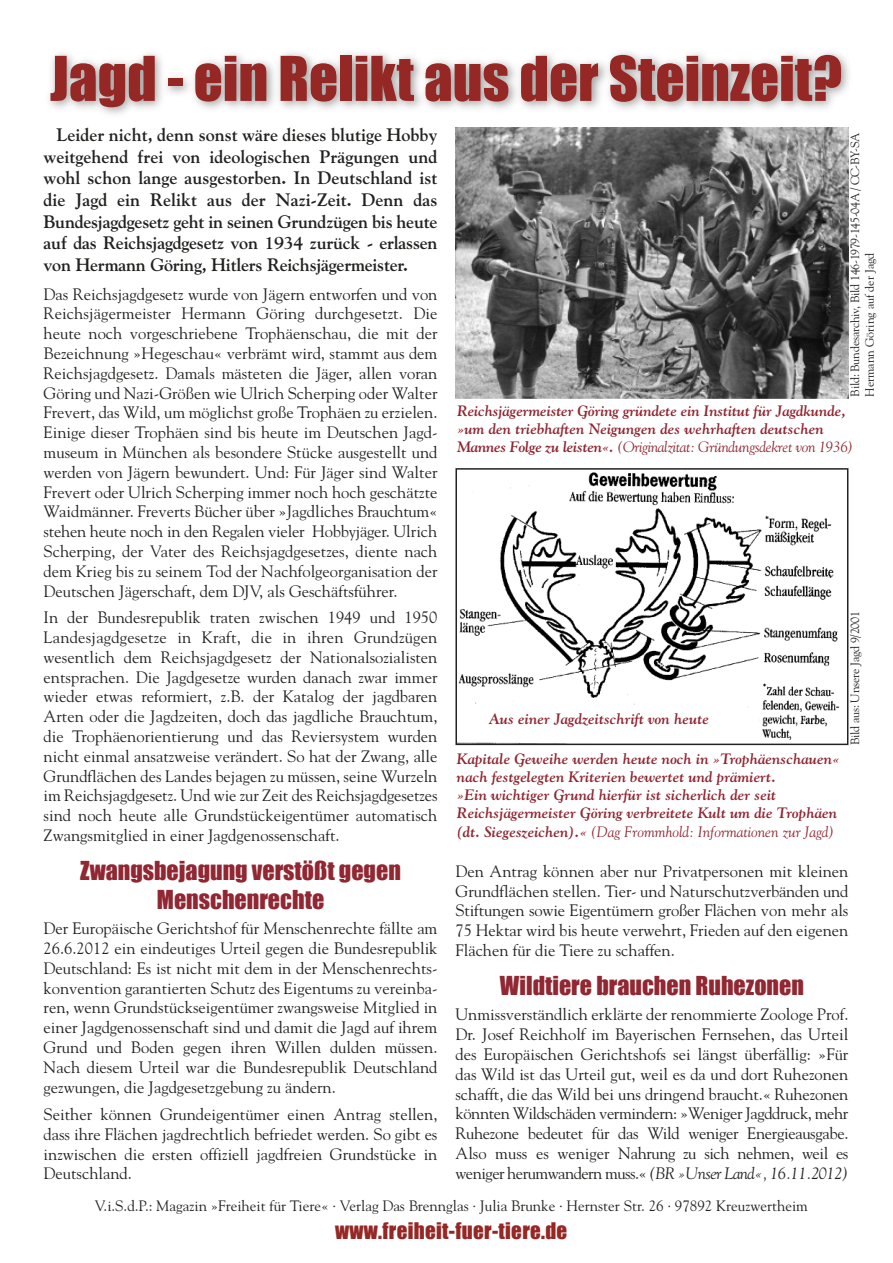
<style>
.page{position:relative;width:893px;height:1263px;background:#fff}
.page>*{position:absolute;margin:0;border:0;box-sizing:border-box;transform-origin:0 0}
.t1{font:57px "Impact";color:#952725}
.t2{font:24px/28.8px "Impact";color:#902732;text-align:center}
.t3{font:21px "Impact";letter-spacing:.015em;color:#952725}
.t4{font:700 18px/21.6px "Goudy";letter-spacing:-.015em;color:#222221;text-align:justify}
.t5{font:16.5px/19.8px "Goudy";color:#222221;text-align:justify}
.t6{font:italic 700 15px/18px "Goudy";color:#902732}
.t7{font:15px "Goudy";color:#222221}
.t8{font:12px/14.4px "Goudy";letter-spacing:-.015em;color:#222221}
.s1{font-weight:400}
.s2{font-style:italic}
</style>
<div class="page">
<img style="left:455px;top:154px;width:393px;height:245px">
<img style="left:458px;top:472px;width:382px;height:268px">
<div style="left:455px;top:468px;width:393px;height:277px;border:2px solid #222221"></div>
<img style="left:49px;top:52px;width:800px;height:102px">
<h1 class="t1" style="left:50px;top:43px;width:794px">Jagd - ein Relikt aus der Steinzeit?</h1>
<p class="t4" style="left:44px;top:124px;width:395px;text-indent:13px">Leider nicht, denn sonst wäre dieses blutige Hobby weitgehend frei von ideologischen Prägungen und wohl schon lange ausgestorben. In Deutschland ist die Jagd ein Relikt aus der Nazi-Zeit. Denn das Bundesjagdgesetz geht in seinen Grundzügen bis heute auf das Reichsjagdgesetz von 1934 zurück - erlassen von Hermann Göring, Hitlers Reichsjägermeister.</p>
<p class="t5" style="left:44px;top:284px;width:395px">Das Reichsjagdgesetz wurde von Jägern entworfen und von Reichsjägermeister Hermann Göring durchgesetzt. Die heute noch vorgeschriebene Trophäenschau, die mit der Bezeichnung »Hegeschau« verbrämt wird, stammt aus dem Reichsjagdgesetz. Damals mästeten die Jäger, allen voran Göring und Nazi-Größen wie Ulrich Scherping oder Walter Frevert, das Wild, um möglichst große Trophäen zu erzielen.<br>Einige dieser Trophäen sind bis heute im Deutschen Jagd&shy;museum in München als besondere Stücke ausgestellt und werden von Jägern bewundert. Und: Für Jäger sind Walter Frevert oder Ulrich Scherping immer noch hoch geschätzte Waidmänner. Freverts Bücher über »Jagdliches Brauchtum« stehen heute noch in den Regalen vieler Hobbyjäger. Ulrich Scherping, der Vater des Reichsjagdgesetzes, diente nach dem Krieg bis zu seinem Tod der Nachfolgeorganisation der Deutschen Jägerschaft, dem DJV, als Geschäftsführer.</p>
<p class="t5" style="left:44px;top:608px;width:395px">In der Bundesrepublik traten zwischen 1949 und 1950<br>Landesjagdgesetze in Kraft, die in ihren Grundzügen wesentlich dem Reichsjagdgesetz der Nationalsozialisten entsprachen. Die Jagdgesetze wurden danach zwar immer wieder etwas reformiert, z.B. der Katalog der jagdbaren Arten oder die Jagdzeiten, doch das jagdliche Brauchtum, die Trophäenorientierung und das Reviersystem wurden nicht einmal ansatzweise verändert. So hat der Zwang, alle Grundflächen des Landes bejagen zu müssen, seine Wurzeln im Reichsjagdgesetz. Und wie zur Zeit des Reichsjagdgesetzes sind noch heute alle Grundstückeigentümer automatisch Zwangsmitglied in einer Jagdgenossenschaft.</p>
<h2 class="t2" style="left:80px;top:856px;width:322px">Zwangsbejagung verstößt gegen<br>Menschenrechte</h2>
<p class="t5" style="left:44px;top:919px;width:395px">Der Europäische Gerichtshof für Menschenrechte fällte am 26.6.2012 ein eindeutiges Urteil gegen die Bundesrepublik Deutschland: Es ist nicht mit dem in der Menschenrechts&shy;konvention garantierten Schutz des Eigentums zu vereinba&shy;ren, wenn Grundstückseigentümer zwangsweise Mitglied in einer Jagdgenossenschaft sind und damit die Jagd auf ihrem Grund und Boden gegen ihren Willen dulden müssen.<br>Nach diesem Urteil war die Bundesrepublik Deutschland gezwungen, die Jagdgesetzgebung zu ändern.</p>
<p class="t5" style="left:44px;top:1104px;width:395px">Seither können Grundeigentümer einen Antrag stellen, dass ihre Flächen jagdrechtlich befriedet werden. So gibt es inzwischen die ersten offiziell jagdfreien Grundstücke in Deutschland.</p>
<p class="t7" style="left:95px;top:1197px;width:715px">V.i.S.d.P.: Magazin »Freiheit für Tiere« · Verlag Das Brennglas · Julia Brunke · Hernster Str. 26 · 97892 Kreuzwertheim</p>
<p class="t3" style="left:335px;top:1218px;width:234px">www.freiheit-fuer-tiere.de</p>
<p class="t8" style="left:848px;top:397px;width:265px;rotate:-90deg">Bild: Bundesarchiv, Bild 146-1979-145-04A / CC-BY-SA<br>Hermann Göring auf der Jagd</p>
<p class="t6" style="left:457px;top:401px;width:398px">Reichsjägermeister Göring gründete ein Institut für Jagdkunde, »um den triebhaften Neigungen des wehrhaften deutschen<br>Mannes Folge zu leisten«. <span class="s1">(Originalzitat: Gründungsdekret von 1936)</span></p>
<p class="t8" style="left:848px;top:745px;width:136px;rotate:-90deg">Bild aus: Unsere Jagd 9/2001</p>
<p class="t6" style="left:489px;top:709px;width:221px">Aus einer Jagdzeitschrift von heute</p>
<p class="t6" style="left:457px;top:750px;width:384px">Kapitale Geweihe werden heute noch in »Trophäenschauen« nach festgelegten Kriterien bewertet und prämiert.<br>»Ein wichtiger Grund hierfür ist sicherlich der seit Reichsjägermeister Göring verbreitete Kult um die Trophäen (dt. Siegeszeichen).« <span class="s1">(Dag Frommhold: Informationen zur Jagd)</span></p>
<p class="t5" style="left:455px;top:861px;width:394px">Den Antrag können aber nur Privatpersonen mit kleinen Grundflächen stellen. Tier- und Naturschutzverbänden und Stiftungen sowie Eigentümern großer Flächen von mehr als 75 Hektar wird bis heute verwehrt, Frieden auf den eigenen Flächen für die Tiere zu schaffen.</p>
<h2 class="t2" style="left:500px;top:971px;width:305px">Wildtiere brauchen Ruhezonen</h2>
<p class="t5" style="left:455px;top:1005px;width:394px">Unmissverständlich erklärte der renommierte Zoologe Prof.<br>Dr. Josef Reichholf im Bayerischen Fernsehen, das Urteil des Europäischen Gerichtshofs sei längst überfällig: »Für das Wild ist das Urteil gut, weil es da und dort Ruhezonen schafft, die das Wild bei uns dringend braucht.« Ruhezonen könnten Wildschäden vermindern: »Weniger Jagddruck, mehr Ruhezone bedeutet für das Wild weniger Energieausgabe.<br>Also muss es weniger Nahrung zu sich nehmen, weil es weniger herumwandern muss.« <span class="s2">(BR »Unser Land«, 16.11.2012)</span></p>
</div>
